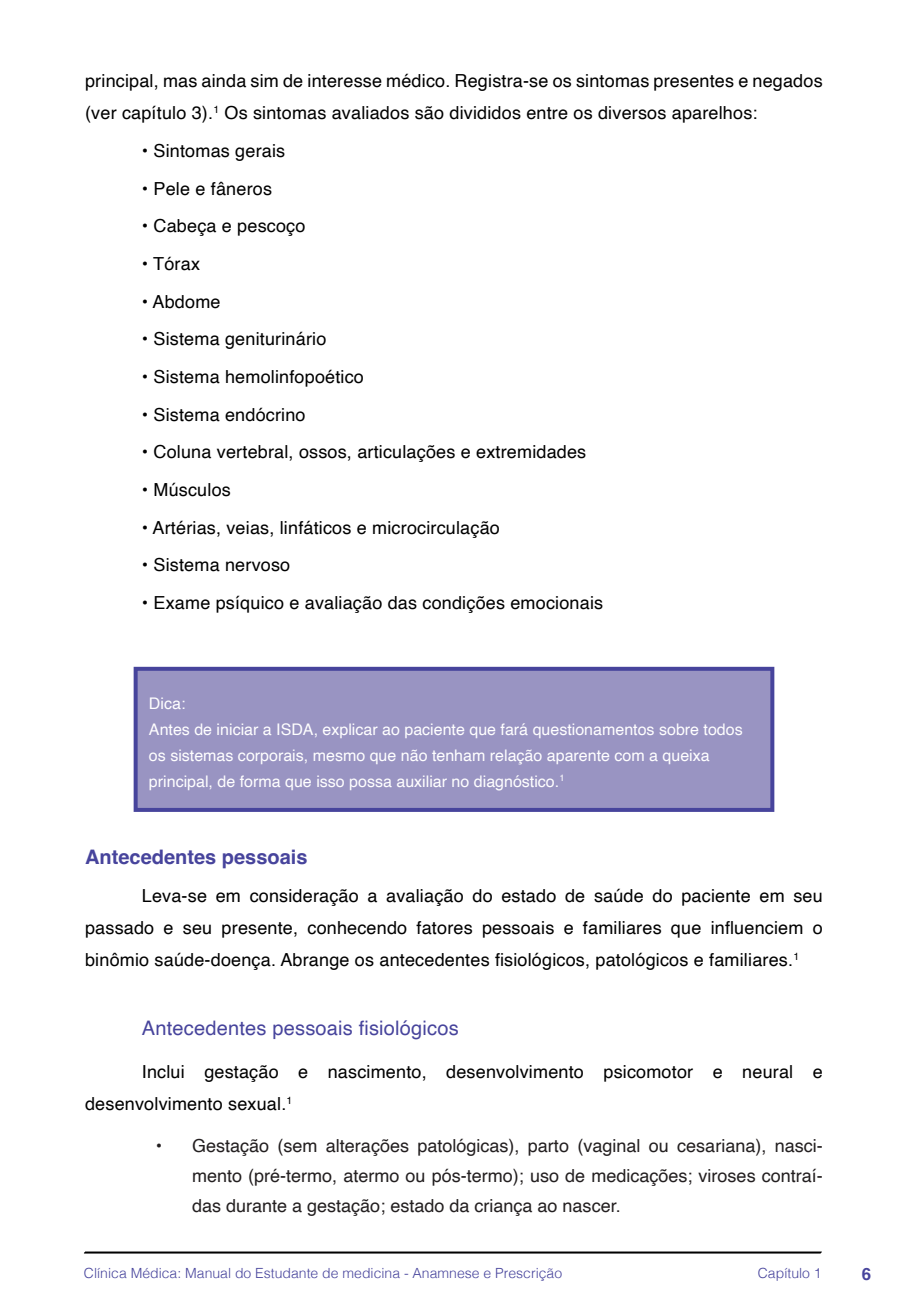
<style>
.page{position:relative;width:908px;height:1304px;background:#fff}
.page>*{position:absolute;margin:0;border:0;box-sizing:border-box;transform-origin:0 0}
.t1{font:20px "Helvetica";letter-spacing:.01em;color:#47449c}
.t2{font:700 20px "Helvetica";color:#47449c}
.t3{font:18px/32px "Helvetica";letter-spacing:.01em;color:#000}
.t4{font:18px/30px "Helvetica";color:#231f20;text-align:justify}
.t5{font:700 16.8px "Helvetica";color:#47449c}
.t6{font:16px/26px "Helvetica";color:#fff}
.t7{font:300 14px "Helvetica";color:#47449c}
</style>
<div class="page">
<svg style="left:84px;top:1251px;width:737px;height:3px;background:#515151"></svg>
<div style="left:136px;top:669px;width:636px;height:141px;background:#9994c2"></div>
<div style="left:134px;top:667px;width:640px;height:145px;border:4px solid #47449c"></div>
<p class="t3" style="left:85px;top:65px;width:738px">principal, mas ainda sim de interesse médico. Registra-se os sintomas presentes e negados (ver capítulo 3).<sup>1</sup> Os sintomas avaliados são divididos entre os diversos aparelhos:</p>
<p class="t3" style="left:142px;top:135px;width:145px">• Sintomas gerais</p>
<p class="t3" style="left:142px;top:173px;width:132px">• Pele e fâneros</p>
<p class="t3" style="left:142px;top:210px;width:165px">• Cabeça e pescoço</p>
<p class="t3" style="left:142px;top:248px;width:60px">• Tórax</p>
<p class="t3" style="left:142px;top:286px;width:80px">• Abdome</p>
<p class="t3" style="left:142px;top:323px;width:186px">• Sistema geniturinário</p>
<p class="t3" style="left:142px;top:361px;width:223px">• Sistema hemolinfopoético</p>
<p class="t3" style="left:142px;top:399px;width:165px">• Sistema endócrino</p>
<p class="t3" style="left:142px;top:436px;width:446px">• Coluna vertebral, ossos, articulações e extremidades</p>
<p class="t3" style="left:142px;top:474px;width:90px">• Músculos</p>
<p class="t3" style="left:142px;top:512px;width:359px">• Artérias, veias, linfáticos e microcirculação</p>
<p class="t3" style="left:142px;top:550px;width:150px">• Sistema nervoso</p>
<p class="t3" style="left:142px;top:587px;width:462px">• Exame psíquico e avaliação das condições emocionais</p>
<p class="t6" style="left:149px;top:691px;width:595px">Dica:<br>Antes de iniciar a ISDA, explicar ao paciente que fará questionamentos sobre todos os sistemas corporais, mesmo que não tenham relação aparente com a queixa principal, de forma que isso possa auxiliar no diagnóstico.<sup>1</sup></p>
<p class="t2" style="left:85px;top:845px;width:224px">Antecedentes pessoais</p>
<p class="t3" style="left:85px;top:880px;width:738px;text-align:justify;text-indent:57px">Leva-se em consideração a avaliação do estado de saúde do paciente em seu passado e seu presente, conhecendo fatores pessoais e familiares que influenciem o binômio saúde-doença. Abrange os antecedentes fisiológicos, patológicos e familiares.<sup>1</sup></p>
<p class="t1" style="left:142px;top:1013px;width:318px">Antecedentes pessoais fisiológicos</p>
<p class="t3" style="left:85px;top:1057px;width:738px;text-indent:57px">Inclui gestação e nascimento, desenvolvimento psicomotor e neural e desenvolvimento sexual.<sup>1</sup></p>
<p class="t4" style="left:192px;top:1131px;width:632px;text-indent:-36px">• Gestação (sem alterações patológicas), parto (vaginal ou cesariana), nasci&shy;mento (pré-termo, atermo ou pós-termo); uso de medicações; viroses contraí&shy;das durante a gestação; estado da criança ao nascer.</p>
<p class="t7" style="left:84px;top:1261px;width:479px">Clínica Médica: Manual do Estudante de medicina - Anamnese e Prescrição</p>
<p class="t7" style="left:757px;top:1261px;width:65px">Capítulo 1</p>
<p class="t5" style="left:861px;top:1264px;width:11px">6</p>
</div>
